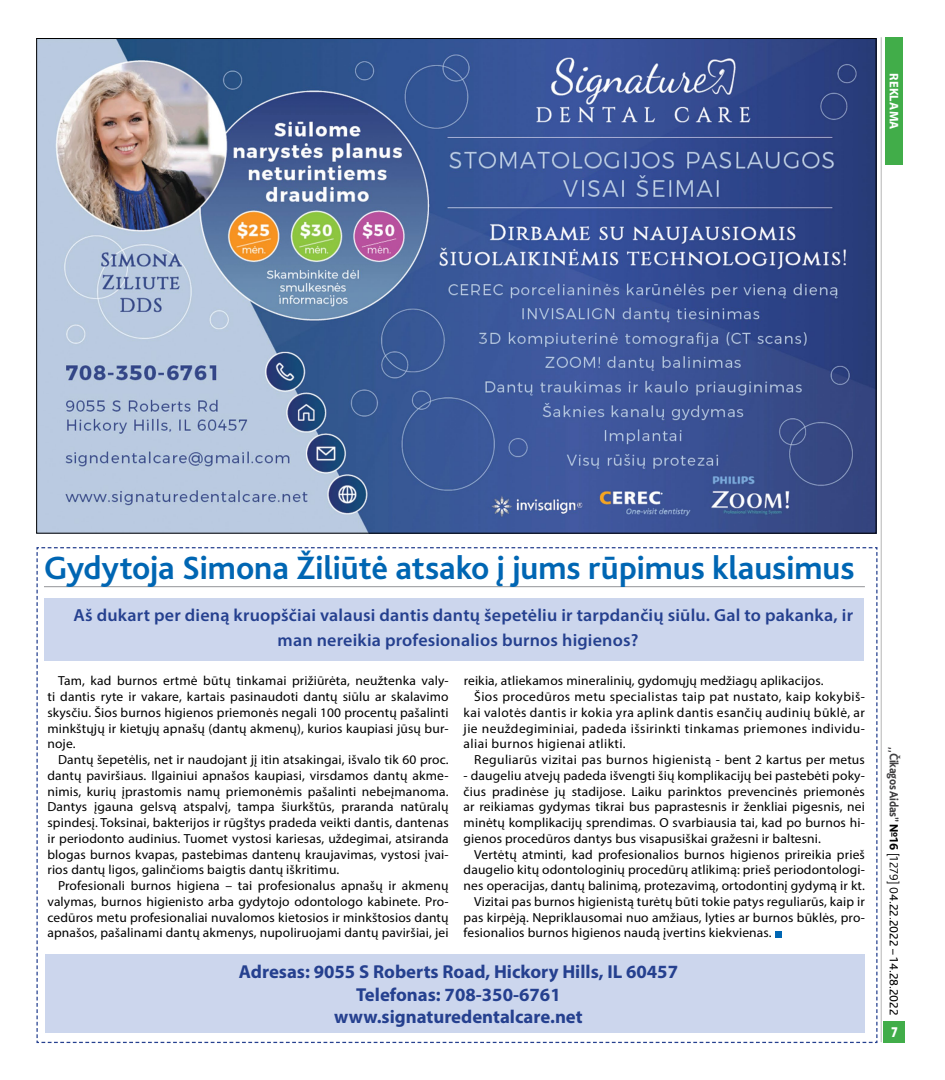
<style>
.page{position:relative;width:945px;height:1080px;background:#fff}
.page>*{position:absolute;margin:0;border:0;box-sizing:border-box;transform-origin:0 0}
.t1{font:700 33.75px "Bliss Pro";color:#0066b3}
.t2{font:700 18.75px/22.5px "Myriad Pro";color:#25408f;text-align:center}
.t3{font:600 17.5px/25px "Myriad Pro";letter-spacing:.01em;color:#25408f}
.t4{font:900 condensed 15px "Myriad Pro";color:#fff}
.t5{font:13.12px/15.8px "Myriad Pro";letter-spacing:.01em;color:#000;text-align:justify}
.t6{font:13.12px "Myriad Pro";letter-spacing:.03em;color:#000}
.t7{font:12.5px "Bliss Pro";color:#000}
.t8{font:700 12.5px "Myriad Pro";letter-spacing:.02em;color:#fff}
.s1{font-weight:800;font-size:11.25px;color:#414042}
.s2{font-weight:800;color:#414042}
.s3{font-weight:800}
.s4{font-weight:300}
</style>
<div class="page">
<div style="left:884px;top:1021px;width:21px;height:21px;background:#41ad49"></div>
<div style="left:886px;top:38px;width:17px;height:127px;background:#41ad49"></div>
<hr style="left:881px;top:37px;width:1px;height:1005px;background:#000">
<img style="left:38px;top:40px;width:836px;height:491px">
<svg style="left:36px;top:547px;width:842px;height:496px"></svg>
<div style="left:44px;top:598px;width:820px;height:63px;background:#ccd6ed"></div>
<div style="left:45px;top:955px;width:820px;height:78px;background:#ccd6ed"></div>
<p class="t8" style="left:902px;top:73px;width:58px;rotate:90deg">REKLAMA</p>
<h1 class="t1" style="left:44px;top:547px;width:812px">Gydytoja Simona Žiliūtė atsako į jums rūpimus klausimus</h1>
<h3 class="t3" style="left:278px;top:602px;width:577px;text-indent:-204px">Aš dukart per dieną kruopščiai valausi dantis dantų šepetėliu ir tarpdančių siūlu. Gal to pakanka, ir man nereikia profesionalios burnos higienos?</h3>
<p class="t5" style="left:47px;top:673px;width:403px;text-indent:11px">Tam, kad burnos ertmė būtų tinkamai prižiūrėta, neužtenka valy&shy;ti dantis ryte ir vakare, kartais pasinaudoti dantų siūlu ar skalavimo skysčiu. Šios burnos higienos priemonės negali 100 procentų pašalinti minkštųjų ir kietųjų apnašų (dantų akmenų), kurios kaupiasi jūsų bur&shy;noje.</p>
<p class="t5" style="left:47px;top:752px;width:403px;text-indent:11px">Dantų šepetėlis, net ir naudojant jį itin atsakingai, išvalo tik 60 proc. dantų paviršiaus. Ilgainiui apnašos kaupiasi, virsdamos dantų akme&shy;nimis, kurių įprastomis namų priemonėmis pašalinti nebeįmanoma.<br>Dantys įgauna gelsvą atspalvį, tampa šiurkštūs, praranda natūralų spindesį. Toksinai, bakterijos ir rūgštys pradeda veikti dantis, dantenas ir periodonto audinius. Tuomet vystosi kariesas, uždegimai, atsiranda blogas burnos kvapas, pastebimas dantenų kraujavimas, vystosi įvai&shy;rios dantų ligos, galinčioms baigtis dantų iškritimu.</p>
<p class="t5" style="left:47px;top:878px;width:403px;text-indent:11px">Profesionali burnos higiena – tai profesionalus apnašų ir akmenų valymas, burnos higienisto arba gydytojo odontologo kabinete. Pro&shy;cedūros metu profesionaliai nuvalomos kietosios ir minkštosios dantų apnašos, pašalinami dantų akmenys, nupoliruojami dantų paviršiai, jei</p>
<p class="t5" style="left:464px;top:673px;width:361px">reikia, atliekamos mineralinių, gydomųjų medžiagų aplikacijos.</p>
<p class="t6" style="left:474px;top:689px;width:392px">Šios procedūros metu specialistas taip pat nustato, kaip kokybiš-</p>
<p class="t6" style="left:464px;top:704px;width:403px">kai valotės dantis ir kokia yra aplink dantis esančių audinių būklė, ar</p>
<p class="t6" style="left:464px;top:720px;width:403px">jie neuždegiminiai, padeda išsirinkti tinkamas priemones individu-</p>
<p class="t6" style="left:464px;top:736px;width:164px">aliai burnos higienai atlikti.</p>
<p class="t6" style="left:474px;top:752px;width:392px">Reguliarūs vizitai pas burnos higienistą - bent 2 kartus per metus</p>
<p class="t5" style="left:464px;top:767px;width:403px">- daugeliu atvejų padeda išvengti šių komplikacijų bei pastebėti poky&shy;čius pradinėse jų stadijose. Laiku parinktos prevencinės priemonės ar reikiamas gydymas tikrai bus paprastesnis ir ženkliai pigesnis, nei minėtų komplikacijų sprendimas. O svarbiausia tai, kad po burnos hi&shy;gienos procedūros dantys bus visapusiškai gražesni ir baltesni.</p>
<p class="t5" style="left:474px;top:846px;width:392px">Vertėtų atminti, kad profesionalios burnos higienos prireikia prieš</p>
<p class="t5" style="left:464px;top:862px;width:403px">daugelio kitų odontologinių procedūrų atlikimą: prieš periodontologi-</p>
<p class="t5" style="left:464px;top:878px;width:403px">nes operacijas, dantų balinimą, protezavimą, ortodontinį gydymą ir kt.</p>
<p class="t5" style="left:474px;top:893px;width:392px">Vizitai pas burnos higienistą turėtų būti tokie patys reguliarūs, kaip ir</p>
<p class="t5" style="left:464px;top:909px;width:403px">pas kirpėją. Nepriklausomai nuo amžiaus, lyties ar burnos būklės, pro-</p>
<p class="t5" style="left:464px;top:925px;width:310px">fesionalios burnos higienos naudą įvertins kiekvienas.</p>
<h2 class="t2" style="left:239px;top:960px;width:441px">Adresas: 9055 S Roberts Road, Hickory Hills, IL 60457<br>Telefonas: 708-350-6761 www.signaturedentalcare.net</h2>
<p class="t7" style="left:902px;top:747px;width:270px;rotate:90deg"><span class="s1">,,</span><span class="s2">Čikagos Aidas”</span> <span class="s3">№16</span> <span class="s4">[1279] 0</span>4.22.2022 – 14.28.2022</p>
<p class="t4" style="left:891px;top:1024px;width:8px">7</p>
</div>
